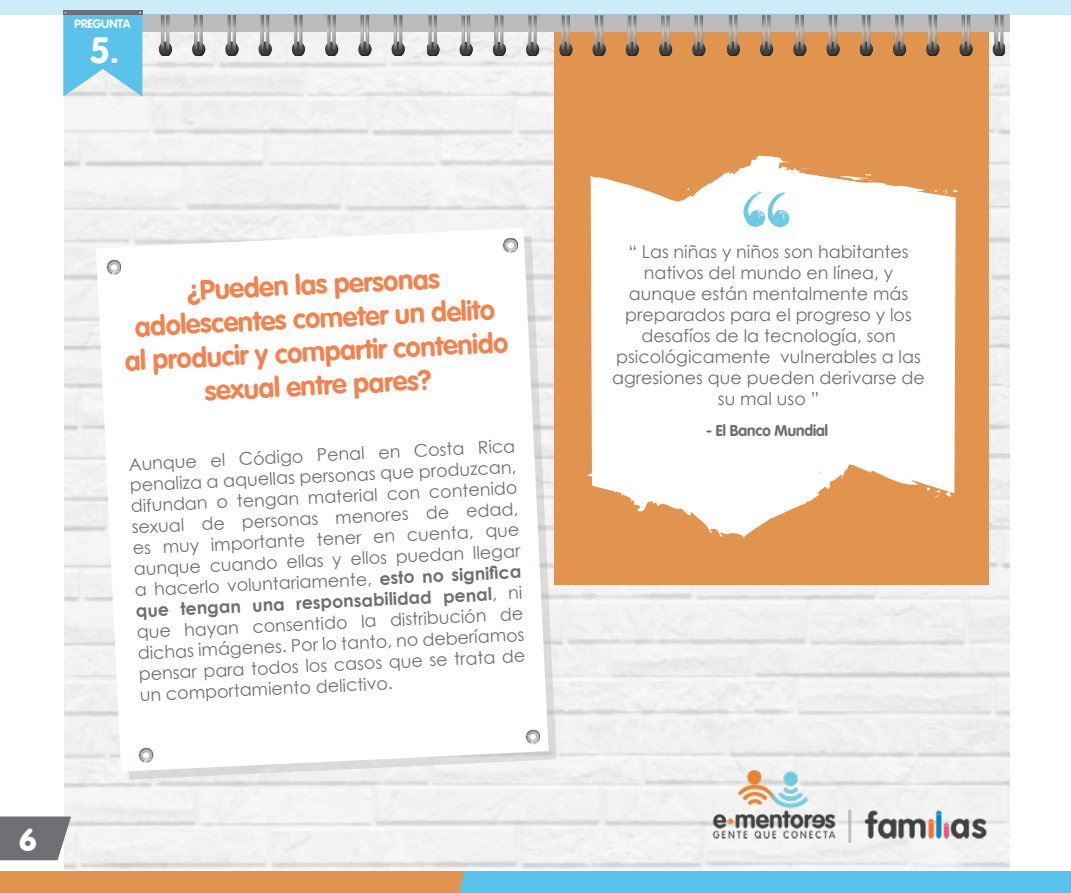
<style>
.page{position:relative;width:1071px;height:893px;background:#fff}
.page>*{position:absolute;margin:0;border:0;box-sizing:border-box;transform-origin:0 0}
.t1{font:700 45.5px "Vag Rounded";color:#fff}
.t2{font:900 31.5px "VAG Rounded";color:#fff}
.t3{font:700 28px/33.6px "Vag Rounded";color:#f5814c;text-align:center}
.t4{font:17.5px/21px "Century Gothic";color:#6e6f72;text-align:justify}
.t5{font:700 15.75px "Vag Rounded";color:#6e6f72}
.t6{font:700 12.25px "Vag Rounded";color:#fff}
.s1{font-weight:700}
</style>
<div class="page">
<div style="left:459px;top:871px;width:612px;height:22px;background:#5ac3eb"></div>
<img style="left:65px;top:32px;width:945px;height:838px">
<svg style="left:104px;top:236px;width:453px;height:544px;fill:#efefef"></svg>
<div style="left:87px;top:15px;width:923px;height:17px;background:#bcbcbc"></div>
<svg style="left:96px;top:228px;width:453px;height:544px"></svg>
<div style="left:554px;top:32px;width:434px;height:552px;background:#e0944e"></div>
<div style="left:591px;top:192px;width:365px;height:302px;background:#fff"></div>
<svg style="left:933px;top:189px;width:25px;height:5px"></svg>
<svg style="left:926px;top:486px;width:26px;height:11px"></svg>
<svg style="left:587px;top:439px;width:331px;height:99px"></svg>
<svg style="left:590px;top:156px;width:335px;height:71px"></svg>
<img style="left:106px;top:260px;width:15px;height:15px">
<img style="left:503px;top:238px;width:15px;height:15px">
<img style="left:138px;top:747px;width:15px;height:15px">
<img style="left:525px;top:729px;width:15px;height:15px">
<svg style="left:392px;top:15px;width:12px;height:41px"></svg>
<img style="left:394px;top:15px;width:3px;height:35px">
<svg style="left:358px;top:15px;width:13px;height:41px"></svg>
<img style="left:360px;top:15px;width:4px;height:35px">
<svg style="left:325px;top:15px;width:13px;height:41px"></svg>
<img style="left:327px;top:15px;width:4px;height:35px">
<svg style="left:292px;top:15px;width:13px;height:41px"></svg>
<svg style="left:259px;top:15px;width:13px;height:41px"></svg>
<img style="left:261px;top:15px;width:3px;height:35px">
<svg style="left:226px;top:15px;width:12px;height:41px"></svg>
<img style="left:227px;top:15px;width:4px;height:35px">
<svg style="left:192px;top:15px;width:13px;height:41px"></svg>
<img style="left:194px;top:15px;width:4px;height:35px">
<svg style="left:159px;top:15px;width:13px;height:41px"></svg>
<svg style="left:692px;top:15px;width:13px;height:41px"></svg>
<img style="left:694px;top:15px;width:4px;height:35px">
<svg style="left:659px;top:15px;width:13px;height:41px"></svg>
<img style="left:661px;top:15px;width:4px;height:35px">
<svg style="left:626px;top:15px;width:13px;height:41px"></svg>
<svg style="left:593px;top:15px;width:13px;height:41px"></svg>
<img style="left:595px;top:15px;width:3px;height:35px">
<svg style="left:559px;top:15px;width:13px;height:41px"></svg>
<img style="left:561px;top:15px;width:4px;height:35px">
<svg style="left:526px;top:15px;width:13px;height:41px"></svg>
<img style="left:528px;top:15px;width:4px;height:35px">
<svg style="left:493px;top:15px;width:13px;height:41px"></svg>
<svg style="left:460px;top:15px;width:13px;height:41px"></svg>
<img style="left:462px;top:15px;width:3px;height:35px">
<svg style="left:427px;top:15px;width:12px;height:41px"></svg>
<img style="left:428px;top:15px;width:4px;height:35px">
<svg style="left:993px;top:15px;width:12px;height:41px"></svg>
<svg style="left:960px;top:15px;width:13px;height:41px"></svg>
<img style="left:962px;top:15px;width:3px;height:35px">
<svg style="left:926px;top:15px;width:13px;height:41px"></svg>
<img style="left:928px;top:15px;width:4px;height:35px">
<svg style="left:893px;top:15px;width:13px;height:41px"></svg>
<svg style="left:860px;top:15px;width:13px;height:41px"></svg>
<svg style="left:827px;top:15px;width:13px;height:41px"></svg>
<img style="left:829px;top:15px;width:3px;height:35px">
<svg style="left:793px;top:15px;width:13px;height:41px"></svg>
<img style="left:795px;top:15px;width:4px;height:35px">
<svg style="left:760px;top:15px;width:13px;height:41px"></svg>
<svg style="left:727px;top:15px;width:13px;height:41px"></svg>
<img style="left:729px;top:15px;width:3px;height:35px">
<div style="left:0;top:0;width:1071px;height:15px;background:#cbecf8"></div>
<div style="left:63px;top:10px;width:79px;height:5px;background:#6e6f72"></div>
<svg style="left:63px;top:12px;width:79px;height:85px;background:#73c6e6"></svg>
<svg style="left:0;top:817px;width:71px;height:43px;background:#7b7c7f"></svg>
<img style="left:698px;top:763px;width:292px;height:80px">
<p class="t6" style="left:75px;top:16px;width:57px">PREGUNTA</p>
<h1 class="t1" style="left:88px;top:17px;width:38px">5.<sub>5.</sub></h1>
<h2 class="t2" style="left:19px;top:821px;width:18px">6</h2>
<h3 class="t3" style="left:121px;top:278px;width:385px;rotate:-3deg">¿Pueden las personas adolescentes cometer un delito al producir y compartir contenido sexual entre pares?</h3>
<p class="t4" style="left:127px;top:454px;width:389px;rotate:-3deg">Aunque el Código Penal en Costa Rica penaliza a aquellas personas que produzcan, difundan o tengan material con contenido sexual de personas menores de edad, es muy importante tener en cuenta, que aunque cuando ellas y ellos puedan llegar a hacerlo voluntariamente, <span class="s1">esto no signifi ca que tengan una responsabilidad penal</span>, ni que hayan consentido la distribución de dichas imágenes. Por lo tanto, no deberíamos pensar para todos los casos que se trata de un comportamiento delictivo.</p>
<p class="t4" style="left:612px;top:241px;width:314px;text-align:center">“ Las niñas y niños son habitantes nativos del mundo en línea, y aunque están mentalmente más preparados para el progreso y los desafíos de la tecnología, son psicológicamente vulnerables a las agresiones que pueden derivarse de su mal uso ”</p>
<p class="t5" style="left:706px;top:421px;width:123px">- El Banco Mundial</p>
</div>
